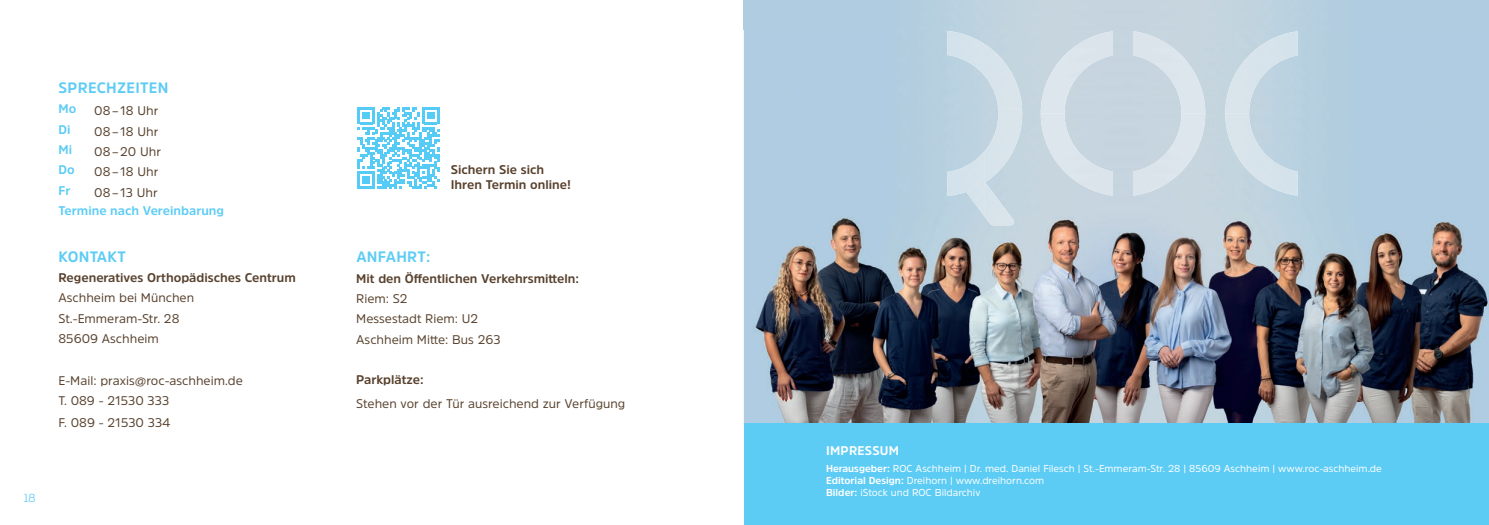
<style>
.page{position:relative;width:1489px;height:525px;background:#fff}
.page>*{position:absolute;margin:0;border:0;box-sizing:border-box;transform-origin:0 0}
.t1{font:700 15px "Amsi Pro";letter-spacing:.02em;color:#5dccf5}
.t2{font:12.5px/20.2px "Amsi Pro";color:#58412d}
.t3{font:700 12.5px/15px "Amsi Pro";color:#58412d}
.t4{font:700 12.5px/20.2px "Amsi Pro";color:#5dccf5}
.t5{font:700 12.5px "Amsi Pro";letter-spacing:.02em;color:#fff}
.t6{font:12.5px "Alianza Slab 300";color:#5dccf5}
.t7{font:10px/12px "Amsi Pro";color:#fff}
.s1{font-weight:700}
</style>
<div class="page">
<img style="left:743px;top:0;width:745px;height:425px">
<div style="left:744px;top:423px;width:744px;height:101px;background:#5dccf5"></div>
<img style="left:947px;top:31px;width:75px;height:78px">
<img style="left:984px;top:108px;width:38px;height:117px">
<img style="left:947px;top:151px;width:37px;height:66px">
<img style="left:1040px;top:31px;width:72px;height:164px">
<img style="left:1225px;top:31px;width:72px;height:164px">
<img style="left:1132px;top:31px;width:73px;height:164px">
<svg style="left:357px;top:107px;width:82px;height:82px"></svg>
<p class="t1" style="left:59px;top:77px;width:111px">SPRECHZEITEN</p>
<p class="t4" style="left:58px;top:99px;width:167px">Mo<br>Di<br>Mi<br>Do<br>Fr<br>Termine nach Vereinbarung</p>
<p class="t2" style="left:94px;top:100px;width:68px">08 – 18 Uhr<br>08 – 18 Uhr<br>08 – 20 Uhr<br>08 – 18 Uhr<br>08 – 13 Uhr</p>
<p class="t1" style="left:59px;top:246px;width:69px">KONTAKT</p>
<p class="t3" style="left:58px;top:269px;width:239px">Regeneratives Orthopädisches Centrum</p>
<p class="t2" style="left:58px;top:287px;width:137px">Aschheim bei München<br>St.-Emmeram-Str. 28<br>85609 Aschheim</p>
<p class="t2" style="left:58px;top:370px;width:186px">E-Mail: praxis@roc-aschheim.de<br>T. 089 - 21530 333</p>
<p class="t2" style="left:58px;top:412px;width:113px">F. 089 - 21530 334</p>
<p class="t6" style="left:24px;top:491px;width:13px">18</p>
<p class="t3" style="left:451px;top:162px;width:122px">Sichern Sie sich<br>Ihren Termin online!</p>
<p class="t1" style="left:356px;top:246px;width:75px">ANFAHRT:</p>
<p class="t3" style="left:356px;top:270px;width:224px">Mit den Öffentlichen Verkehrsmitteln:</p>
<p class="t2" style="left:356px;top:288px;width:146px">Riem: S2<br>Messestadt Riem: U2<br>Aschheim Mitte: Bus 263</p>
<p class="t3" style="left:356px;top:372px;width:69px">Parkplätze:</p>
<p class="t2" style="left:356px;top:392px;width:270px">Stehen vor der Tür ausreichend zur Verfügung</p>
<p class="t5" style="left:826px;top:441px;width:74px">IMPRESSUM</p>
<p class="t7" style="left:826px;top:462px;width:557px"><span class="s1">Herausgeber:</span> ROC Aschheim | Dr. med. Daniel Filesch | St.-Emmeram-Str. 28 | 85609 Aschheim | www.roc-aschheim.de<br><span class="s1">Editorial Design:</span> Dreihorn | www.dreihorn.com<br><span class="s1">Bilder:</span> iStock und ROC Bildarchiv</p>
</div>
